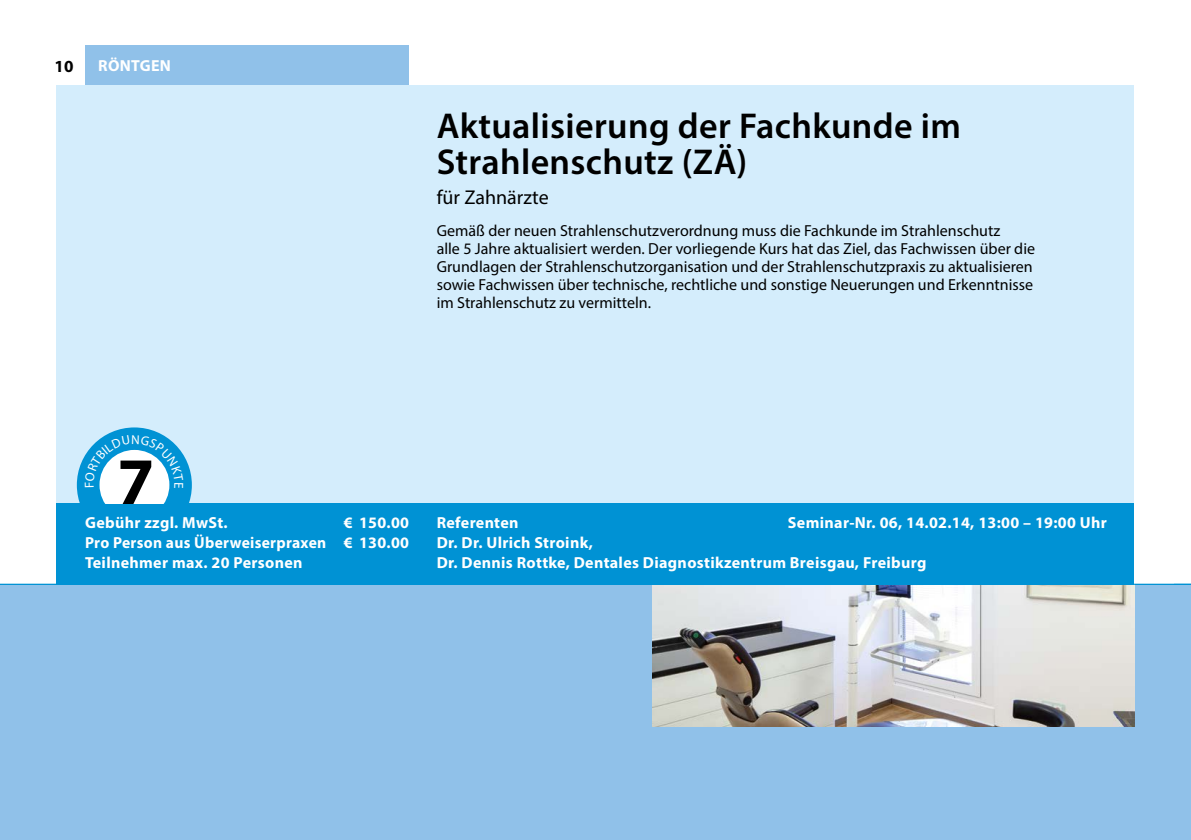
<style>
.page{position:relative;width:1191px;height:840px;background:#fff}
.page>*{position:absolute;margin:0;border:0;box-sizing:border-box;transform-origin:0 0}
.t1{font:700 67px "Myriad Pro";color:#000}
.t2{font:600 36px/36px "Myriad Pro";letter-spacing:.01em;color:#000}
.t3{font:20px "Myriad Pro";color:#000}
.t4{font:700 17px "Myriad Pro";color:#000}
.t5{font:16px/18px "Myriad Pro";color:#000}
.t6{font:700 16px/20px "Myriad Pro";letter-spacing:.02em;color:#fff;text-align:justify}
</style>
<div class="page">
<div style="left:85px;top:45px;width:323px;height:543px;background:#90c1e9"></div>
<div style="left:57px;top:85px;width:1077px;height:500px;background:#d4edfc"></div>
<div style="left:0;top:584px;width:1191px;height:255px;background:#90c1e9"></div>
<img style="left:652px;top:584px;width:482px;height:142px">
<div style="left:57px;top:503px;width:1077px;height:81px;background:#0092d4"></div>
<hr style="left:0;top:583px;width:1191px;height:1px;background:#0092d4">
<svg style="left:1174px;top:583px;width:17px;height:1px"></svg>
<svg style="left:77px;top:427px;width:115px;height:76px"></svg>
<p class="t4" style="left:55px;top:55px;width:20px">10</p>
<p class="t6" style="left:98px;top:55px;width:74px">RÖNTGEN</p>
<h2 class="t2" style="left:437px;top:107px;width:526px">Aktualisierung der Fachkunde im<br>Strahlenschutz (ZÄ)</h2>
<p class="t3" style="left:437px;top:185px;width:113px">für Zahnärzte</p>
<p class="t5" style="left:437px;top:221px;width:600px">Gemäß der neuen Strahlenschutzverordnung muss die Fachkunde im Strahlenschutz<br>alle 5 Jahre aktualisiert werden. Der vorliegende Kurs hat das Ziel, das Fachwissen über die Grundlagen der Strahlenschutzorganisation und der Strahlenschutzpraxis zu aktualisieren sowie Fachwissen über technische, rechtliche und sonstige Neuerungen und Erkenntnisse im Strahlenschutz zu vermitteln.</p>
<h1 class="t1" style="left:117px;top:437px;width:39px">7</h1>
<p class="t6" style="left:85px;top:512px;width:144px">Gebühr zzgl. MwSt.</p>
<p class="t6" style="left:85px;top:512px;width:326px;text-indent:259px">€ 150.00<br>Pro Person aus Überweiserpraxen € 130.00<br>Teilnehmer max. 20 Personen</p>
<p class="t6" style="left:437px;top:512px;width:83px">Referenten</p>
<p class="t6" style="left:788px;top:512px;width:320px">Seminar-Nr. 06, 14.02.14, 13:00 – 19:00 Uhr</p>
<p class="t6" style="left:437px;top:532px;width:491px">Dr. Dr. Ulrich Stroink,<br>Dr. Dennis Rottke, Dentales Diagnostikzentrum Breisgau, Freiburg</p>
</div>
